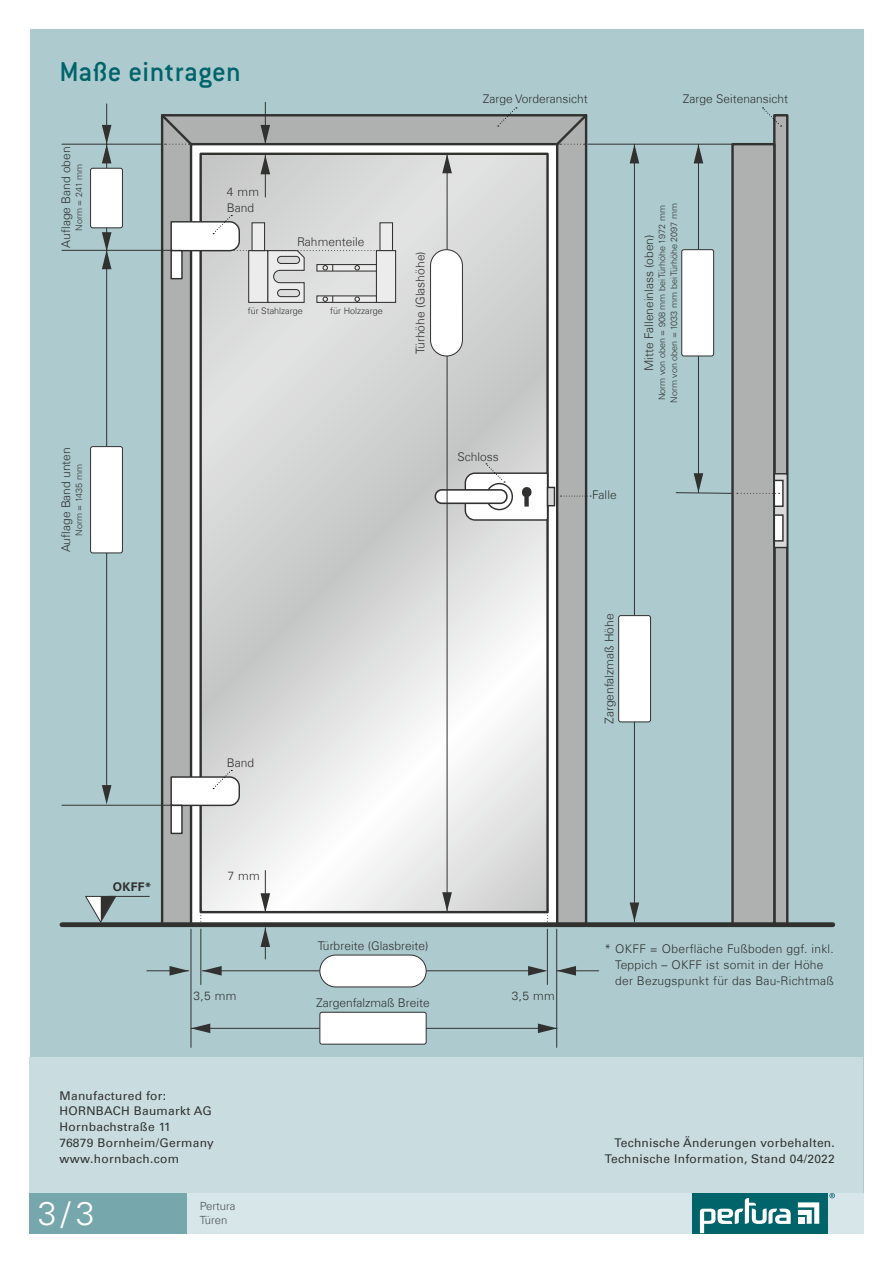
<style>
.page{position:relative;width:893px;height:1263px;background:#fff}
.page>*{position:absolute;margin:0;border:0;box-sizing:border-box;transform-origin:0 0}
.t1{font:300 33px "Univers Com 45";color:#fff}
.t2{font:500 30px "Conduit ITC Pro";letter-spacing:.01em;color:#00646a}
.t3{font:300 12px "Univers Com 45";color:#313130}
.t4{font:12px/15.8px "Univers Com 55 Roman";letter-spacing:.025em;color:#313130}
.t5{font:300 12px/15.8px "Univers Com 45";letter-spacing:.025em;color:#313130}
.t6{font:700 12px "Univers Com 65";color:#313130}
.t7{font:300 11.25px/13.5px "Univers Com 45";color:#4b4f56}
.t8{font:300 9px/12px "Univers Com 45";color:#313130}
</style>
<div class="page">
<div style="left:30px;top:30px;width:833px;height:1203px;background:#adcbcf"></div>
<div style="left:168px;top:1193px;width:695px;height:40px;background:#d6e6e9"></div>
<div style="left:30px;top:1193px;width:157px;height:40px;background:#76a7ac"></div>
<div style="left:692px;top:1193px;width:136px;height:40px;background:#00646a"></div>
<svg style="left:700px;top:1198px;width:91px;height:35px"></svg>
<svg style="left:798px;top:1202px;width:21px;height:22px"></svg>
<svg style="left:829px;top:1193px;width:6px;height:5px"></svg>
<div style="left:30px;top:1058px;width:833px;height:135px;background:#c9dde0"></div>
<div style="left:161px;top:114px;width:426px;height:812px;background:#afb0b0;border:2px solid #313130"></div>
<div style="left:190px;top:143px;width:368px;height:783px;background:#fff;border:2px solid #313130"></div>
<svg style="left:202px;top:156px;width:344px;height:754px"></svg>
<div style="left:199px;top:153px;width:350px;height:760px;border:2px solid #313130"></div>
<div style="left:773px;top:114px;width:15px;height:812px;background:#afb0b0;border:2px solid #313130"></div>
<div style="left:731px;top:143px;width:44px;height:783px;background:#afb0b0;border:2px solid #313130"></div>
<div style="left:62px;top:922px;width:771px;height:5px;background:#313130"></div>
<hr style="left:588px;top:144px;width:144px;height:1px;background:#313130">
<div style="left:774px;top:473px;width:14px;height:75px;background:#d9d9da;border:1px solid #313130"></div>
<div style="left:774px;top:480px;width:10px;height:27px;background:#fff;border:1px solid #313130"></div>
<div style="left:774px;top:514px;width:10px;height:28px;background:#fff;border:1px solid #313130"></div>
<div style="left:435px;top:490px;width:72px;height:13px;background:#fff;border-radius:6px"></div>
<div style="left:435px;top:489px;width:73px;height:15px;border:2px solid #313130;border-radius:6px"></div>
<hr style="left:265px;top:870px;width:1px;height:42px;background:#313130">
<svg style="left:260px;top:893px;width:10px;height:19px"></svg>
<hr style="left:265px;top:102px;width:1px;height:42px;background:#313130">
<hr style="left:265px;top:155px;width:1px;height:42px;background:#313130">
<svg style="left:260px;top:155px;width:10px;height:19px"></svg>
<div style="left:170px;top:805px;width:13px;height:29px;background:#fff;border:1px solid #313130"></div>
<hr style="left:447px;top:155px;width:1px;height:757px;background:#313130">
<svg style="left:442px;top:892px;width:10px;height:19px"></svg>
<svg style="left:442px;top:154px;width:10px;height:19px"></svg>
<hr style="left:108px;top:896px;width:41px;height:1px;background:#313130">
<svg style="left:84px;top:895px;width:33px;height:28px"></svg>
<svg style="left:675px;top:143px;width:105px;height:351px"></svg>
<hr style="left:634px;top:144px;width:1px;height:778px;background:#313130">
<svg style="left:630px;top:902px;width:9px;height:19px"></svg>
<svg style="left:630px;top:144px;width:9px;height:19px"></svg>
<hr style="left:191px;top:1028px;width:366px;height:1px;background:#313130">
<svg style="left:538px;top:1023px;width:18px;height:10px"></svg>
<svg style="left:191px;top:1023px;width:19px;height:10px"></svg>
<hr style="left:265px;top:928px;width:1px;height:31px;background:#313130">
<svg style="left:260px;top:928px;width:10px;height:19px"></svg>
<hr style="left:557px;top:970px;width:42px;height:1px;background:#313130">
<svg style="left:557px;top:966px;width:19px;height:9px"></svg>
<hr style="left:147px;top:970px;width:42px;height:1px;background:#313130">
<svg style="left:169px;top:966px;width:20px;height:9px"></svg>
<hr style="left:202px;top:970px;width:342px;height:1px;background:#313130">
<svg style="left:528px;top:966px;width:19px;height:9px"></svg>
<svg style="left:202px;top:966px;width:20px;height:9px"></svg>
<hr style="left:547px;top:929px;width:1px;height:55px;background:#313130">
<hr style="left:556px;top:929px;width:1px;height:118px;background:#313130">
<hr style="left:190px;top:929px;width:1px;height:118px;background:#313130">
<hr style="left:200px;top:929px;width:1px;height:55px;background:#313130">
<svg style="left:200px;top:909px;width:2px;height:14px"></svg>
<hr style="left:62px;top:144px;width:100px;height:1px;background:#313130">
<hr style="left:62px;top:250px;width:111px;height:1px;background:#313130">
<hr style="left:106px;top:104px;width:1px;height:693px;background:#313130">
<hr style="left:62px;top:805px;width:111px;height:1px;background:#313130">
<svg style="left:102px;top:785px;width:9px;height:19px"></svg>
<svg style="left:102px;top:125px;width:9px;height:38px"></svg>
<svg style="left:102px;top:232px;width:9px;height:37px"></svg>
<div style="left:547px;top:487px;width:8px;height:19px;background:#d9d9da;border:1px solid #313130"></div>
<svg style="left:560px;top:496px;width:31px;height:1px"></svg>
<div style="left:379px;top:222px;width:14px;height:29px;background:#ececec;border:1px solid #313130"></div>
<div style="left:376px;top:250px;width:20px;height:53px;background:#ececec;border:1px solid #313130"></div>
<div style="left:316px;top:264px;width:61px;height:8px;background:#ececec;border:1px solid #313130"></div>
<div style="left:316px;top:295px;width:61px;height:8px;background:#ececec;border:1px solid #313130"></div>
<div style="left:431px;top:250px;width:31px;height:106px;background:#fff;border-radius:16px"></div>
<div style="left:430px;top:249px;width:33px;height:107px;border:1px solid #313130;border-radius:16px"></div>
<div style="left:682px;top:250px;width:32px;height:106px;background:#fff;border-radius:2px"></div>
<div style="left:681px;top:249px;width:33px;height:107px;border:1px solid #313130;border-radius:2px"></div>
<div style="left:619px;top:616px;width:32px;height:106px;background:#fff;border-radius:2px"></div>
<div style="left:618px;top:615px;width:33px;height:107px;border:1px solid #313130;border-radius:2px"></div>
<div style="left:91px;top:447px;width:31px;height:106px;background:#fff;border-radius:2px"></div>
<div style="left:90px;top:446px;width:33px;height:107px;border:1px solid #313130;border-radius:2px"></div>
<div style="left:91px;top:168px;width:31px;height:60px;background:#fff;border-radius:2px"></div>
<div style="left:90px;top:168px;width:33px;height:60px;border:1px solid #313130;border-radius:2px"></div>
<div style="left:320px;top:955px;width:106px;height:32px;background:#fff;border-radius:16px"></div>
<div style="left:319px;top:955px;width:108px;height:32px;border:1px solid #313130;border-radius:16px"></div>
<div style="left:320px;top:1012px;width:106px;height:32px;background:#fff;border-radius:2px"></div>
<div style="left:319px;top:1012px;width:108px;height:32px;border:1px solid #313130;border-radius:2px"></div>
<svg style="left:464px;top:463px;width:85px;height:58px"></svg>
<svg style="left:763px;top:108px;width:19px;height:19px"></svg>
<svg style="left:170px;top:770px;width:71px;height:37px"></svg>
<svg style="left:170px;top:215px;width:204px;height:88px"></svg>
<svg style="left:159px;top:108px;width:430px;height:40px"></svg>
<h2 class="t2" style="left:60px;top:54px;width:183px">Maße eintragen</h2>
<p class="t3" style="left:59px;top:247px;width:102px;rotate:-90deg">Auflage Band oben</p>
<p class="t8" style="left:73px;top:231px;width:68px;rotate:-90deg">Norm = 241 mm</p>
<p class="t3" style="left:227px;top:184px;width:34px">4 mm</p>
<p class="t3" style="left:227px;top:200px;width:29px">Band</p>
<p class="t3" style="left:297px;top:235px;width:69px">Rahmenteile</p>
<p class="t3" style="left:59px;top:552px;width:106px;rotate:-90deg">Auflage Band unten</p>
<p class="t8" style="left:73px;top:535px;width:73px;rotate:-90deg">Norm = 1435 mm</p>
<p class="t8" style="left:248px;top:304px;width:56px">für Stahlzarge</p>
<p class="t8" style="left:330px;top:304px;width:54px">für Holzzarge</p>
<p class="t3" style="left:227px;top:755px;width:29px">Band</p>
<p class="t3" style="left:483px;top:92px;width:106px">Zarge Vorderansicht</p>
<p class="t3" style="left:683px;top:92px;width:107px">Zarge Seitenansicht</p>
<p class="t3" style="left:413px;top:354px;width:104px;rotate:-90deg">Türhöhe (Glashöhe)</p>
<p class="t3" style="left:457px;top:449px;width:43px">Schloss</p>
<p class="t8" style="left:656px;top:403px;width:201px;rotate:-90deg">Norm von oben = 908 mm bei Türhöhe 1972 mm<br>Norm von oben = 1033 mm bei Türhöhe 2097 mm</p>
<p class="t3" style="left:642px;top:371px;width:138px;rotate:-90deg">Mitte Falleneinlass (oben)</p>
<p class="t3" style="left:592px;top:487px;width:26px">Falle</p>
<p class="t3" style="left:602px;top:724px;width:112px;rotate:-90deg">Zargenfalzmaß Höhe</p>
<p class="t6" style="left:113px;top:880px;width:40px">OKFF*</p>
<p class="t3" style="left:228px;top:868px;width:34px">7 mm</p>
<p class="t3" style="left:318px;top:939px;width:112px">Türbreite (Glasbreite)</p>
<p class="t5" style="left:615px;top:941px;width:220px;text-indent:-11px">* OKFF = Oberfläche Fußboden ggf. inkl.<br>Teppich – OKFF ist somit in der Höhe der Bezugspunkt für das Bau-Richtmaß</p>
<p class="t3" style="left:193px;top:988px;width:44px">3,5 mm</p>
<p class="t3" style="left:512px;top:988px;width:44px">3,5 mm</p>
<p class="t3" style="left:316px;top:996px;width:115px">Zargenfalzmaß Breite</p>
<p class="t4" style="left:60px;top:1087px;width:156px">Manufactured for:<br>HORNBACH Baumarkt AG<br>Hornbachstraße 11<br>76879 Bornheim/Germany</p>
<p class="t4" style="left:614px;top:1135px;width:222px">Technische Änderungen vorbehalten.</p>
<p class="t4" style="left:60px;top:1150px;width:121px">www.hornbach.com</p>
<p class="t4" style="left:605px;top:1150px;width:232px">Technische Information, Stand 04/2022</p>
<h1 class="t1" style="left:38px;top:1193px;width:58px">3/3</h1>
<p class="t7" style="left:200px;top:1200px;width:37px">Pertura<br>Türen</p>
</div>
